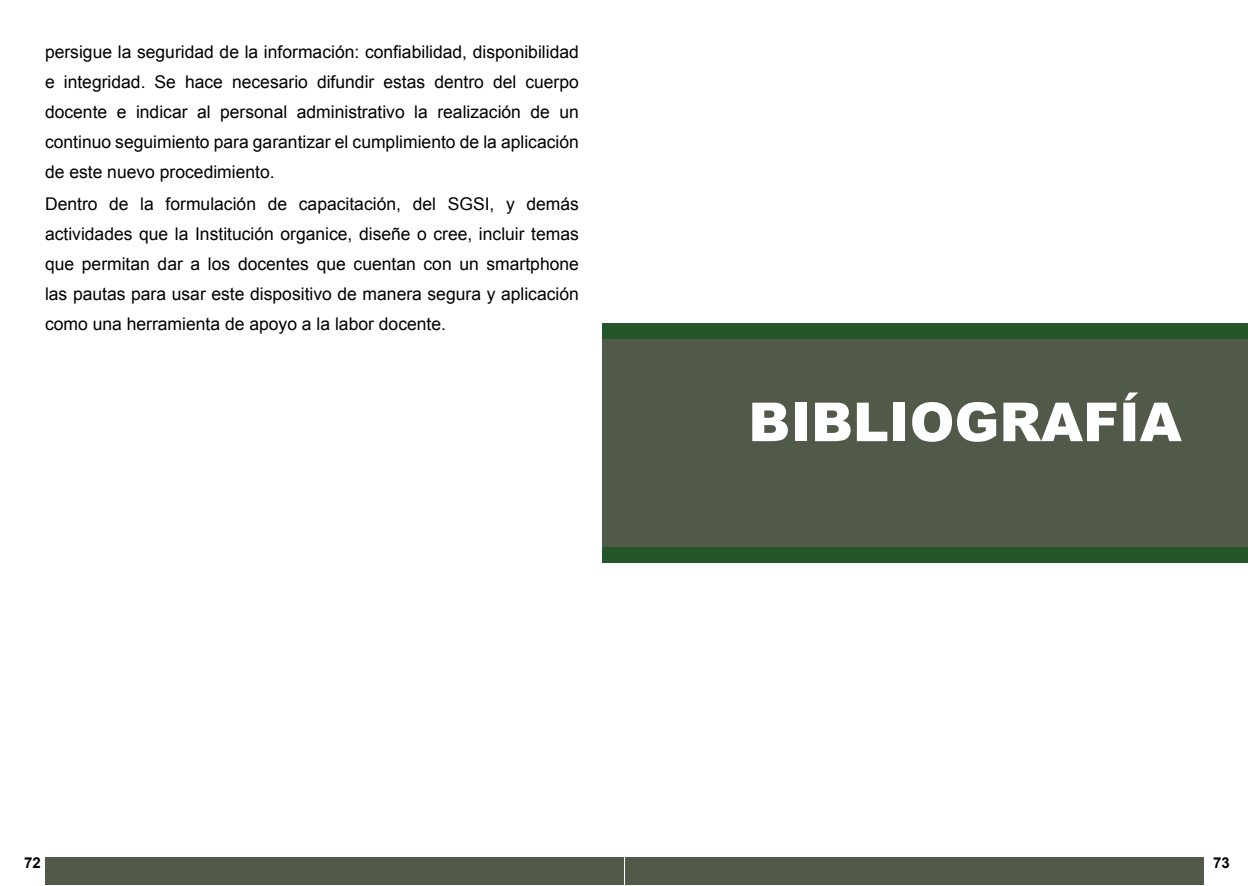
<style>
.page{position:relative;width:1248px;height:886px;background:#fff}
.page>*{position:absolute;margin:0;border:0;box-sizing:border-box;transform-origin:0 0}
.t1{font:900 53.75px "Arial";color:#fff}
.t2{font:17.5px/30px "Arial";color:#000;text-align:justify}
.t3{font:700 15px "Arial";color:#000}
</style>
<div class="page">
<div style="left:45px;top:857px;width:578px;height:27px;background:#515948"></div>
<div style="left:625px;top:857px;width:578px;height:27px;background:#515948"></div>
<div style="left:602px;top:339px;width:645px;height:216px;background:#515948"></div>
<div style="left:602px;top:324px;width:645px;height:15px;background:#25562a"></div>
<div style="left:602px;top:547px;width:645px;height:15px;background:#25562a"></div>
<p class="t2" style="left:45px;top:37px;width:535px">persigue la seguridad de la información: confiabilidad, disponibilidad e integridad. Se hace necesario difundir estas dentro del cuerpo docente e indicar al personal administrativo la realización de un continuo seguimiento para garantizar el cumplimiento de la aplicación de este nuevo procedimiento.</p>
<p class="t2" style="left:45px;top:189px;width:535px">Dentro de la formulación de capacitación, del SGSI, y demás actividades que la Institución organice, diseñe o cree, incluir temas que permitan dar a los docentes que cuentan con un smartphone las pautas para usar este dispositivo de manera segura y aplicación como una herramienta de apoyo a la labor docente.</p>
<h1 class="t1" style="left:748px;top:383px;width:435px">BIBLIOGRAFÍA</h1>
<p class="t3" style="left:24px;top:853px;width:18px">72</p>
<p class="t3" style="left:1212px;top:853px;width:18px">73</p>
</div>
